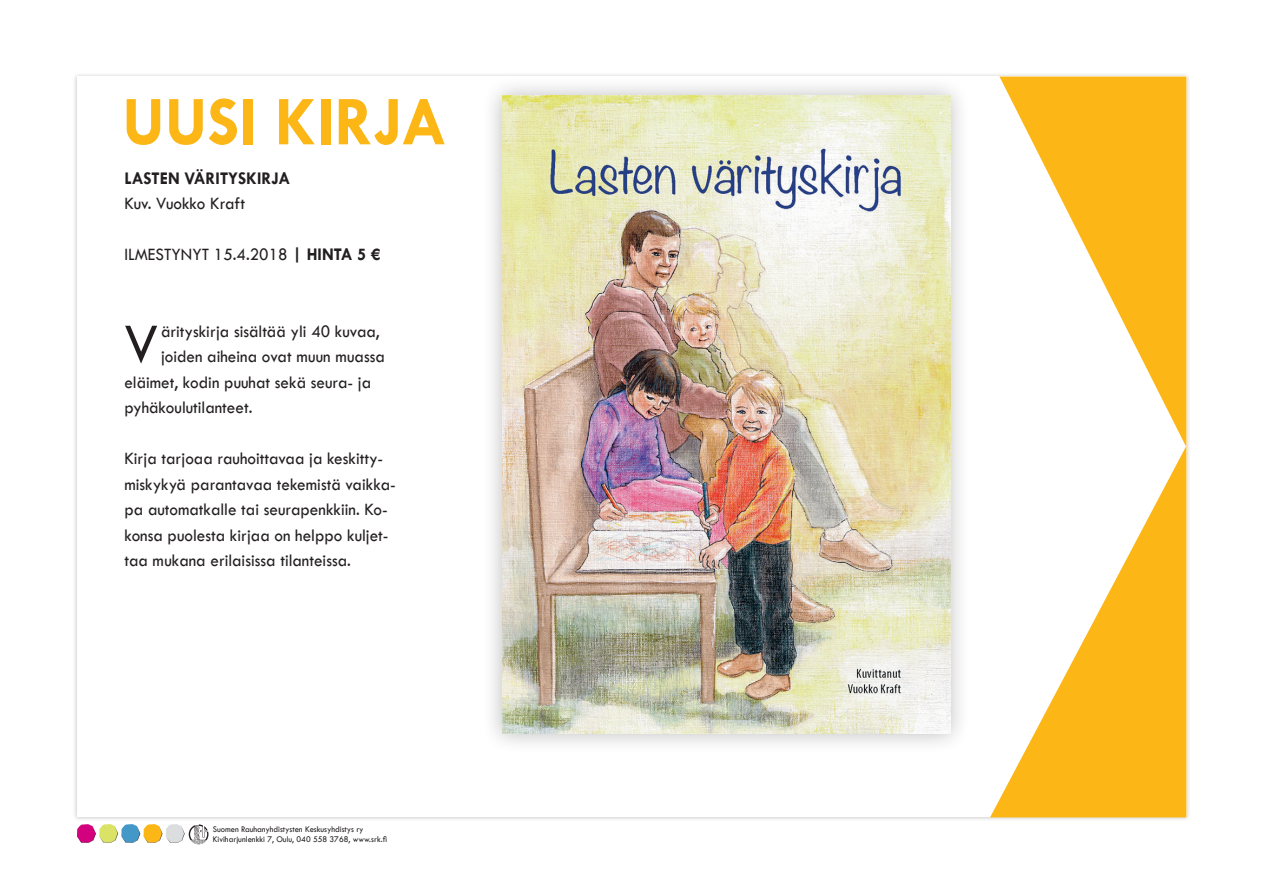
<style>
.page{position:relative;width:1263px;height:893px;background:#fff}
.page>*{position:absolute;margin:0;border:0;box-sizing:border-box;transform-origin:0 0}
.t1{font:700 70.5px "Tw Cen";color:#fcb615;scale:.95 1}
.t2{font:58.95px "Tw Cen";color:#231f20;scale:.95 1}
.t3{font:18px/25.5px "Tw Cen";color:#231f20;scale:.95 1}
.t4{font:700 18px "Tw Cen";color:#231f20;scale:.95 1}
.t5{font:9px/9.8px "Tw Cen";color:#231f20;scale:.95 1}
.s1{font-weight:700}
</style>
<div class="page">
<div style="left:73px;top:72px;width:1118px;height:750px;background:#231f20;opacity:.25"></div>
<div style="left:77px;top:77px;width:1109px;height:740px;background:#fff"></div>
<svg style="left:990px;top:77px;width:196px;height:740px"></svg>
<svg style="left:77px;top:824px;width:131px;height:21px"></svg>
<div style="left:482px;top:75px;width:488px;height:679px;background:#231f20;opacity:.3"></div>
<img style="left:502px;top:96px;width:448px;height:637px">
<h1 class="t1" style="left:122px;top:80px;width:343px">UUSI KIRJA</h1>
<p class="t4" style="left:124px;top:167px;width:176px">LASTEN VÄRITYSKIRJA</p>
<p class="t3" style="left:124px;top:191px;width:128px">Kuv. Vuokko Kraft</p>
<p class="t3" style="left:124px;top:242px;width:271px">ILMESTYNYT 15.4.2018 <span class="s1">| HINTA 5 €</span></p>
<h2 class="t2" style="left:124px;top:308px;width:37px">V</h2>
<p class="t3" style="left:161px;top:318px;width:232px">ärityskirja sisältää yli 40 kuvaa,</p>
<p class="t3" style="left:161px;top:344px;width:237px">joiden aiheina ovat muun muassa</p>
<p class="t3" style="left:124px;top:369px;width:261px">eläimet, kodin puuhat sekä seura- ja</p>
<p class="t3" style="left:124px;top:395px;width:136px">pyhäkoulutilanteet.</p>
<p class="t3" style="left:124px;top:446px;width:287px">Kirja tarjoaa rauhoittavaa ja keskitty&shy;miskykyä parantavaa tekemistä vaikka&shy;pa automatkalle tai seurapenkkiin. Ko&shy;konsa puolesta kirjaa on helppo kuljet&shy;taa mukana erilaisissa tilanteissa.</p>
<p class="t5" style="left:213px;top:825px;width:185px">Suomen Rauhanyhdistysten Keskusyhdistys ry<br>Kiviharjunlenkki 7, Oulu, 040 558 3768, www.srk.fi</p>
</div>
